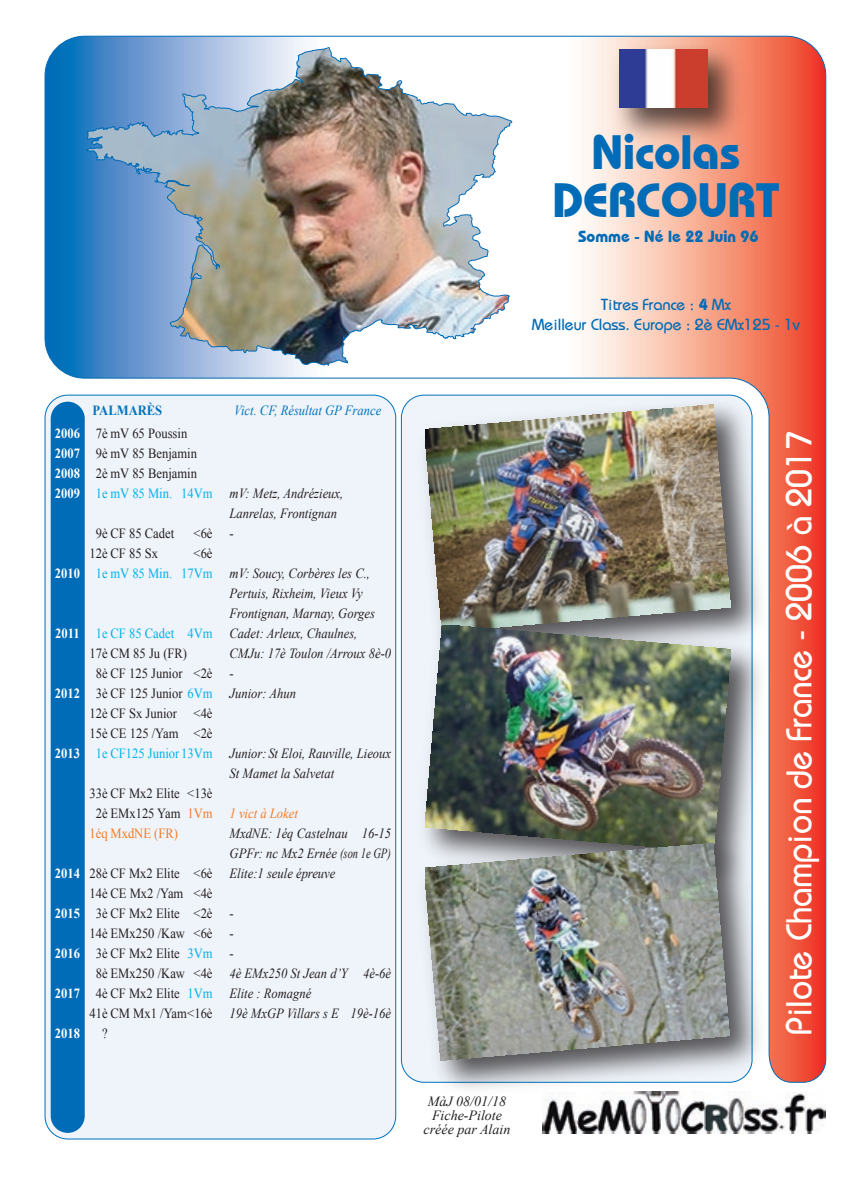
<style>
.page{position:relative;width:842px;height:1191px;background:#fff}
.page>*{position:absolute;margin:0;border:0;box-sizing:border-box;transform-origin:0 0}
.t1{font:700 48px/48px "Bauhaus IT Cby BT";color:#006bb6;text-align:center}
.t2{font:36px "Bauhaus";color:#fff;scale:.95 1}
.t3{font:16px/19.2px "Bauhaus";color:#006bb6;text-align:center}
.t4{font:700 16px "Bauhaus IT Cby BT";color:#006bb6}
.t5{font:italic 14px "Times New Roman";color:#231f20;scale:.9 1}
.t6{font:14px "Times New Roman";color:#231f20;scale:.9 1}
.t7{font:700 14px/20px "Times New Roman";color:#fff;text-align:justify;scale:.9 1}
.t8{font:italic 14px/14px "Times New Roman";color:#231f20;text-align:center}
.t9{font:italic 14px "Times New Roman";color:#0072bc;scale:.9 1}
.t10{font:14px "Times New Roman";color:#f47921;scale:.9 1}
.t11{font:700 14px "Times New Roman";color:#0072bc;scale:.9 1}
.s1{font-style:normal;color:#00b2eb}
.s2{color:#00aeef}
.s3{font-style:italic}
.s4{color:#f47921}
.s5{font-style:italic;color:#f47921}
.s6{font-style:normal}
.s7{font-style:normal;color:#00aeef}
.s8{font-family:"Bauhaus IT Cby BT";font-weight:700}
</style>
<div class="page">
<div style="left:44px;top:1082px;width:353px;height:57px;background:#eff4fa"></div>
<img style="left:418px;top:1082px;width:317px;height:7px">
<svg style="left:51px;top:1082px;width:34px;height:50px;background:#0f73ba"></svg>
<img style="left:542px;top:1091px;width:284px;height:42px">
<img style="left:44px;top:36px;width:782px;height:1046px">
<img style="left:602px;top:35px;width:150px;height:118px">
<img style="left:620px;top:50px;width:87px;height:58px">
<p class="t7" style="left:55px;top:423px;width:29px">2006<br>2007<br>2008<br>2009</p>
<p class="t7" style="left:55px;top:563px;width:29px">2010</p>
<p class="t7" style="left:55px;top:623px;width:29px">2011</p>
<p class="t7" style="left:55px;top:683px;width:29px">2012</p>
<p class="t7" style="left:55px;top:743px;width:29px">2013</p>
<p class="t7" style="left:55px;top:863px;width:29px">2014</p>
<p class="t7" style="left:55px;top:903px;width:29px">2015</p>
<p class="t7" style="left:55px;top:943px;width:29px">2016</p>
<p class="t7" style="left:55px;top:983px;width:29px">2017</p>
<p class="t7" style="left:55px;top:1023px;width:29px">2018</p>
<p class="t11" style="left:93px;top:400px;width:79px">PALMARÈS</p>
<p class="t9" style="left:234px;top:400px;width:165px">Vict. CF, Résultat GP France</p>
<p class="t6" style="left:96px;top:423px;width:103px">7è mV 65 Poussin</p>
<p class="t6" style="left:96px;top:443px;width:114px">9è mV 85 Benjamin</p>
<p class="t6" style="left:96px;top:463px;width:114px">2è mV 85 Benjamin</p>
<p class="t5" style="left:96px;top:483px;width:277px"><span class="s1">1e mV 85 Min. 14Vm</span> mV: Metz, Andrézieux,</p>
<p class="t5" style="left:230px;top:503px;width:121px">Lanrelas, Frontignan</p>
<p class="t6" style="left:96px;top:523px;width:89px">9è CF 85 Cadet</p>
<p class="t6" style="left:194px;top:523px;width:46px">&lt;6è -</p>
<p class="t6" style="left:89px;top:543px;width:78px">12è CF 85 Sx</p>
<p class="t6" style="left:194px;top:543px;width:23px">&lt;6è</p>
<p class="t5" style="left:96px;top:563px;width:306px"><span class="s1">1e mV 85 Min. 17Vm</span> mV: Soucy, Corbères les C.,</p>
<p class="t5" style="left:230px;top:583px;width:150px">Pertuis, Rixheim, Vieux Vy</p>
<p class="t5" style="left:230px;top:603px;width:163px">Frontignan, Marnay, Gorges</p>
<p class="t5" style="left:96px;top:623px;width:292px"><span class="s1">1e CF 85 Cadet 4Vm</span> Cadet: Arleux, Chaulnes,</p>
<p class="t6" style="left:89px;top:643px;width:110px">17è CM 85 Ju (FR)</p>
<p class="t5" style="left:230px;top:643px;width:181px">CMJu: 17è Toulon /Arroux 8è-0</p>
<p class="t6" style="left:96px;top:663px;width:155px">8è CF 125 Junior &lt;2è -</p>
<p class="t6" style="left:96px;top:683px;width:224px">3è CF 125 Junior <span class="s2">6Vm</span> <span class="s3">Junior: Ahun</span></p>
<p class="t6" style="left:89px;top:703px;width:138px">12è CF Sx Junior &lt;4è</p>
<p class="t6" style="left:89px;top:723px;width:138px">15è CE 125 /Yam &lt;2è</p>
<p class="t5" style="left:96px;top:743px;width:330px"><span class="s1">1e CF125 Junior 13Vm</span> Junior: St Eloi, Rauville, Lieoux</p>
<p class="t5" style="left:230px;top:763px;width:118px">St Mamet la Salvetat</p>
<p class="t6" style="left:89px;top:783px;width:138px">33è CF Mx2 Elite &lt;13è</p>
<p class="t6" style="left:96px;top:803px;width:226px">2è EMx125 Yam <span class="s4">1Vm</span> <span class="s5">1 vict à Loket</span></p>
<p class="t10" style="left:89px;top:823px;width:100px">1éq MxdNE (FR)</p>
<p class="t5" style="left:230px;top:823px;width:181px">MxdNE: 1éq Castelnau 16-15</p>
<p class="t5" style="left:230px;top:843px;width:181px">GPFr: nc Mx2 Ernée (son 1e GP)</p>
<p class="t5" style="left:89px;top:863px;width:275px"><span class="s6">28è CF Mx2 Elite &lt;6è</span> Elite:1 seule épreuve</p>
<p class="t6" style="left:89px;top:883px;width:138px">14è CE Mx2 /Yam &lt;4è</p>
<p class="t6" style="left:96px;top:903px;width:155px">3è CF Mx2 Elite &lt;2è -</p>
<p class="t6" style="left:89px;top:923px;width:162px">14è EMx250 /Kaw &lt;6è -</p>
<p class="t6" style="left:96px;top:943px;width:155px">3è CF Mx2 Elite <span class="s2">3Vm</span> -</p>
<p class="t5" style="left:96px;top:963px;width:330px"><span class="s6">8è EMx250 /Kaw &lt;4è</span> 4è EMx250 St Jean d’Y 4è-6è</p>
<p class="t5" style="left:96px;top:983px;width:241px"><span class="s6">4è CF Mx2 Elite</span> <span class="s7">1Vm</span> Elite : Romagné</p>
<p class="t5" style="left:89px;top:1003px;width:337px"><span class="s6">41è CM Mx1 /Yam &lt;16è</span> 19è MxGP Villars s E 19è-16è</p>
<p class="t6" style="left:102px;top:1023px;width:8px">?</p>
<h1 class="t1" style="left:552px;top:127px;width:229px">Nicolas<br>DERCOURT</h1>
<p class="t4" style="left:578px;top:227px;width:182px">Somme - Né le 22 Juin 96</p>
<p class="t3" style="left:532px;top:295px;width:269px">Titres France : <span class="s8">4</span> Mx<br>Meilleur Class. Europe : 2è EMx125 - 1v</p>
<p class="t8" style="left:424px;top:1094px;width:88px">MàJ 08/01/18<br>Fiche-Pilote créée par Alain</p>
<h2 class="t2" style="left:776px;top:1034px;width:637px;rotate:-90deg">Pilote Champion de France - 2006 à 2017</h2>
</div>
